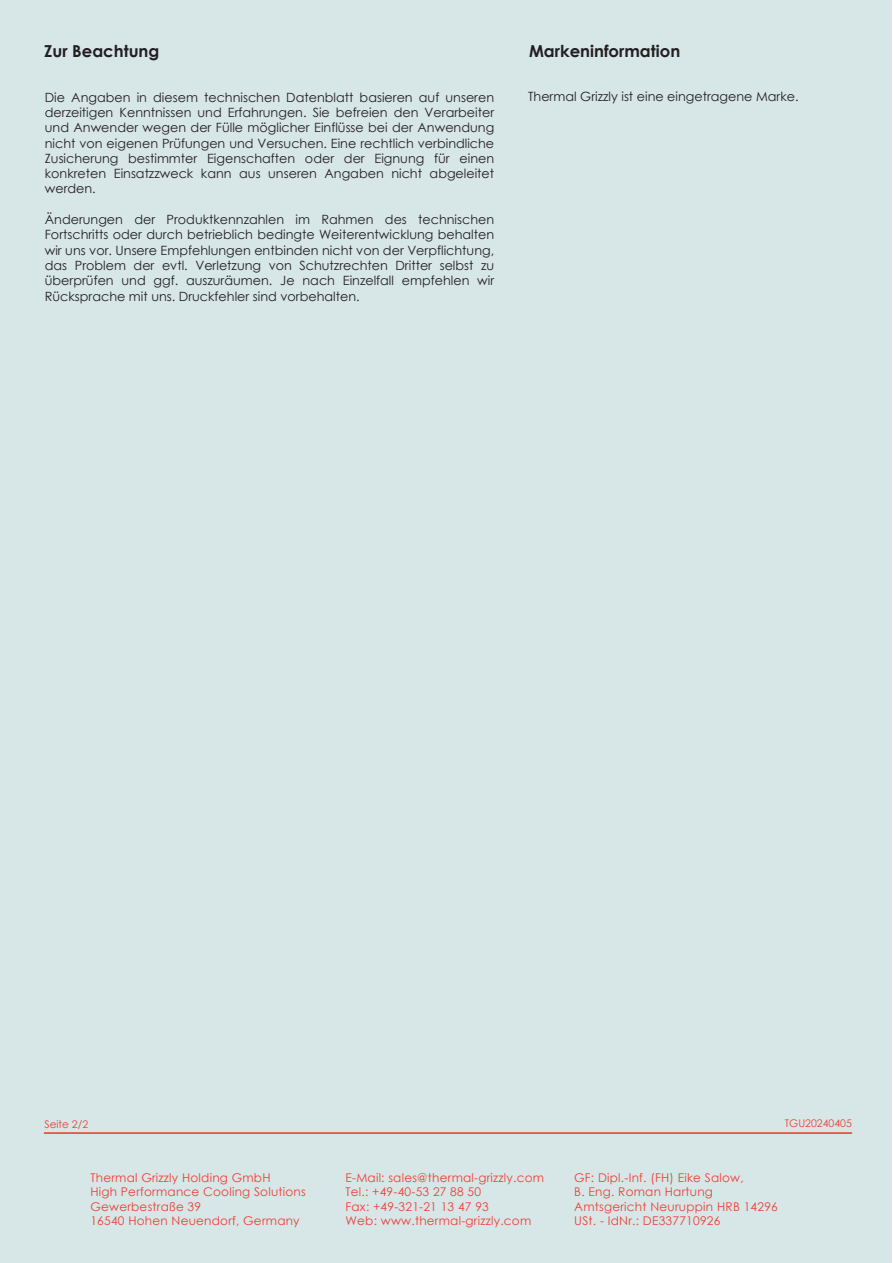
<style>
.page{position:relative;width:893px;height:1263px;background:#fff}
.page>*{position:absolute;margin:0;border:0;box-sizing:border-box;transform-origin:0 0}
.t1{font:700 16.5px "Century Gothic";color:#231f20}
.t2{font:12.75px/15.3px "Century Gothic";color:#231f20;text-align:justify}
.t3{font:12px/14.4px "Century Gothic";letter-spacing:.02em;color:#ee3e35}
.t4{font:10.5px "Century Gothic";color:#ee3e35}
</style>
<div class="page">
<div style="left:0;top:0;width:892px;height:1263px;background:#d7e6e7"></div>
<hr style="left:44px;top:1132px;width:808px;height:2px;background:#ef3c22">
<p class="t1" style="left:44px;top:38px;width:117px">Zur Beachtung</p>
<p class="t2" style="left:45px;top:89px;width:451px">Die Angaben in diesem technischen Datenblatt basieren auf unseren derzeitigen Kenntnissen und Erfahrungen. Sie befreien den Verarbeiter und Anwender wegen der Fülle möglicher Einflüsse bei der Anwendung nicht von eigenen Prüfungen und Versuchen. Eine rechtlich verbindliche Zusicherung bestimmter Eigenschaften oder der Eignung für einen konkreten Einsatzzweck kann aus unseren Angaben nicht abgeleitet werden.</p>
<p class="t2" style="left:45px;top:212px;width:451px">Änderungen der Produktkennzahlen im Rahmen des technischen Fortschritts oder durch betrieblich bedingte Weiterentwicklung behalten wir uns vor. Unsere Empfehlungen entbinden nicht von der Verpflichtung, das Problem der evtl. Verletzung von Schutzrechten Dritter selbst zu überprüfen und ggf. auszuräumen. Je nach Einzelfall empfehlen wir Rücksprache mit uns. Druckfehler sind vorbehalten.</p>
<p class="t1" style="left:529px;top:39px;width:153px">Markeninformation</p>
<p class="t2" style="left:528px;top:88px;width:272px">Thermal Grizzly ist eine eingetragene Marke.</p>
<p class="t4" style="left:44px;top:1116px;width:45px">Seite 2/2</p>
<p class="t4" style="left:785px;top:1116px;width:69px">TGU20240405</p>
<p class="t3" style="left:345px;top:1170px;width:200px">E-Mail: sales@thermal-grizzly.com<br>Tel.: +49-40-53 27 88 50<br>Fax: +49-321-21 13 47 93<br>Web: www.thermal-grizzly.com</p>
<p class="t3" style="left:90px;top:1170px;width:217px">Thermal Grizzly Holding GmbH<br>High Performance Cooling Solutions<br>Gewerbestraße 39<br>16540 Hohen Neuendorf, Germany</p>
<p class="t3" style="left:574px;top:1170px;width:205px">GF: Dipl.-Inf. (FH) Eike Salow,<br>B. Eng. Roman Hartung<br>Amtsgericht Neuruppin HRB 14296<br>USt. - IdNr.: DE337710926</p>
</div>
